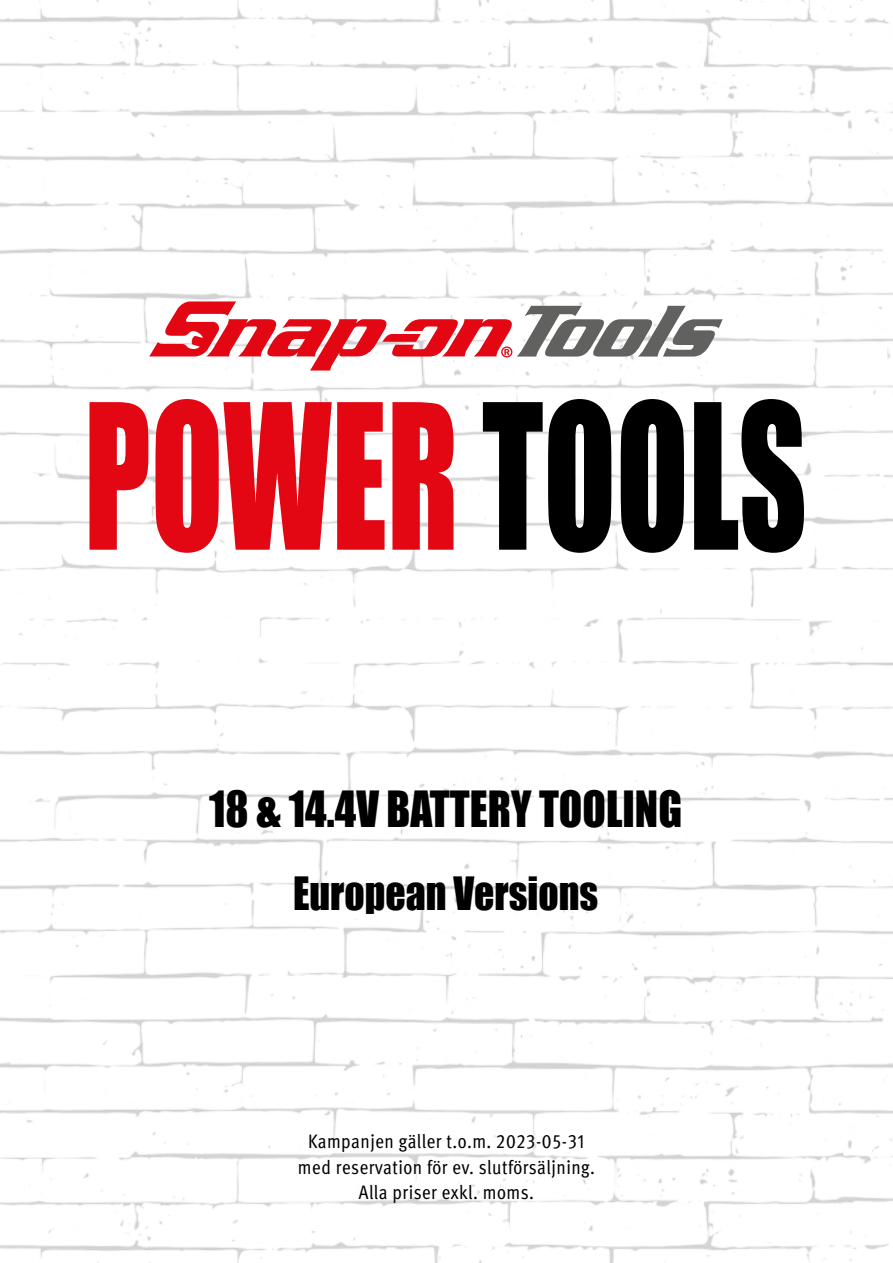
<style>
.page{position:relative;width:893px;height:1263px;background:#fff}
.page>*{position:absolute;margin:0;border:0;box-sizing:border-box;transform-origin:0 0}
.t1{font:186.6px "Impact";color:#e30613;scale:.71 1}
.t2{font:45.9px "Impact";color:#000;scale:.94 1}
.t3{font:42.15px "Impact";color:#000;scale:.94 1}
.t4{font:condensed 19.5px/25.5px "Meta LF";letter-spacing:.025em;color:#020203;text-align:center}
.s1{color:#000}
</style>
<div class="page">
<img style="left:0;top:0;width:893px;height:1263px">
<svg style="left:149px;top:301px;width:574px;height:69px"></svg>
<h1 class="t1" style="left:84px;top:332px;width:1020px">POWER <span class="s1">TOOLS</span></h1>
<h2 class="t2" style="left:209px;top:773px;width:505px">18 &amp; 14.4V BATTERY TOOLING</h2>
<h3 class="t3" style="left:293px;top:861px;width:326px">European Versions</h3>
<p class="t4" style="left:298px;top:1128px;width:299px">Kampanjen gäller t.o.m. 2023-05-31 med reservation för ev. slutförsäljning.<br>Alla priser exkl. moms.</p>
</div>
